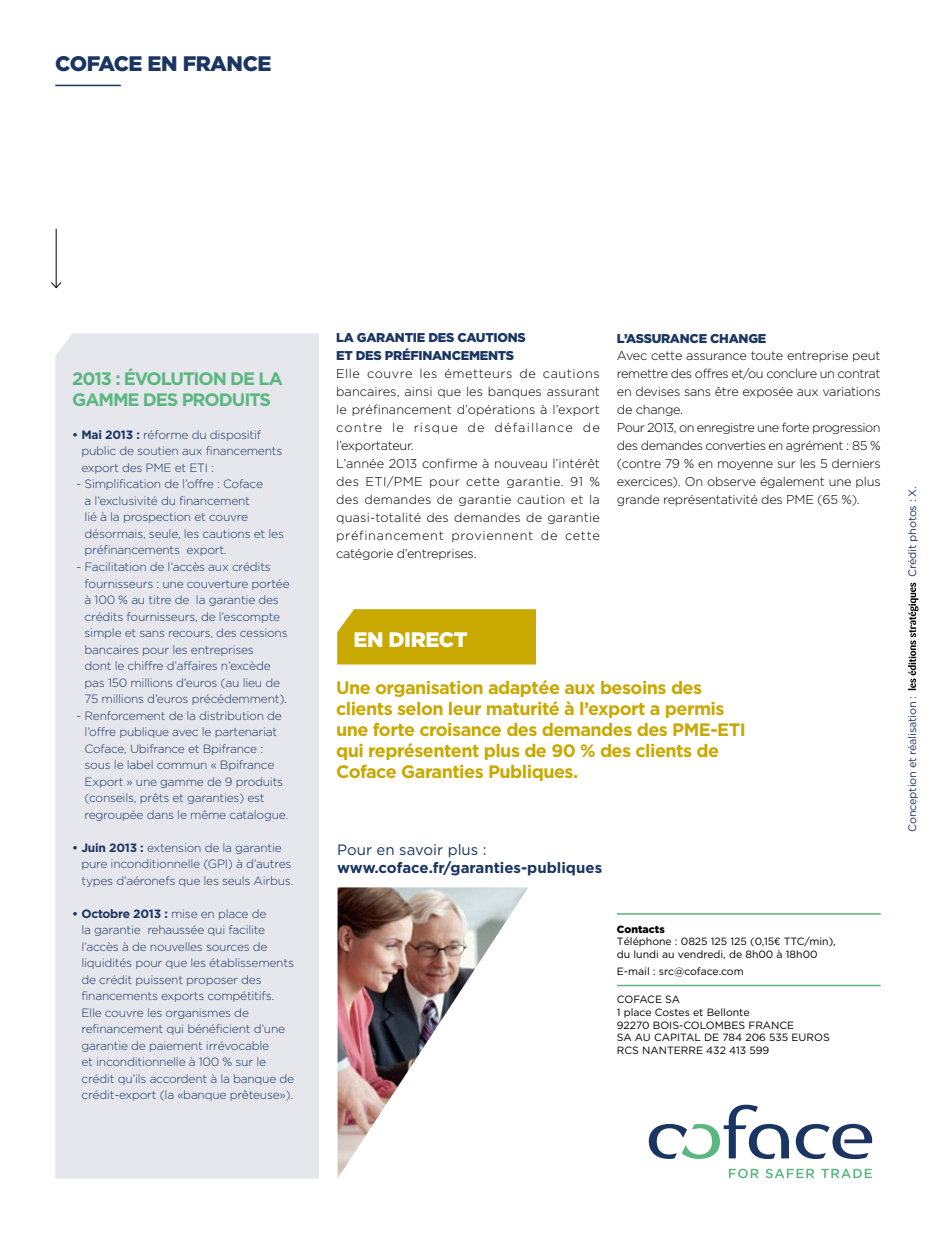
<style>
.page{position:relative;width:936px;height:1234px;background:#fff}
.page>*{position:absolute;margin:0;border:0;box-sizing:border-box;transform-origin:0 0}
.t1{font:900 21px "Gotham";color:#1a3561}
.t2{font:900 21px "Gotham";color:#fff}
.t3{font:700 18px/21px "Gotham";letter-spacing:-.03em;color:#c9a800}
.t4{font:700 18px/21px "Gotham";letter-spacing:-.06em;color:#5bb780}
.t5{font:700 15px "Gotham";color:#1a3561}
.t6{font:15px "Gotham";color:#1a3561}
.t7{font:300 12.75px/18px "Gotham";letter-spacing:.015em;color:#000}
.t8{font:300 12.75px/18px "Gotham";letter-spacing:-.015em;color:#000}
.t9{font:900 12.75px "Gotham";letter-spacing:-.02em;color:#1a3561}
.t10{font:300 12px/16.5px "Gotham";letter-spacing:-.02em;color:#1a3561}
.t11{font:10.8px "Gotham";letter-spacing:-.02em;color:#1a3561}
.t12{font:10.5px/12.6px "Gotham";color:#000}
.s1{font-weight:700}
.s2{font-weight:900}
.s3{font-family:"Gotham Narrow"}
</style>
<div class="page">
<div style="left:55px;top:333px;width:264px;height:845px;background:#e5e7ed"></div>
<svg style="left:795px;top:1123px;width:77px;height:35px"></svg>
<svg style="left:648px;top:1104px;width:141px;height:54px"></svg>
<svg style="left:728px;top:1168px;width:30px;height:9px"></svg>
<svg style="left:765px;top:1168px;width:49px;height:9px"></svg>
<svg style="left:821px;top:1168px;width:50px;height:9px"></svg>
<hr style="left:617px;top:984px;width:263px;height:2px;background:#5bb780">
<hr style="left:617px;top:912px;width:263px;height:2px;background:#5bb780">
<img style="left:337px;top:887px;width:191px;height:291px">
<svg style="left:908px;top:582px;width:10px;height:108px"></svg>
<hr style="left:55px;top:85px;width:66px;height:1px;background:#1a3561">
<hr style="left:56px;top:228px;width:1px;height:59px;background:#000">
<svg style="left:51px;top:281px;width:11px;height:8px"></svg>
<div style="left:337px;top:609px;width:199px;height:55px;background:#c9a800"></div>
<h1 class="t1" style="left:55px;top:51px;width:30px">COFACE</h1>
<h1 class="t1" style="left:148px;top:51px;width:64px">EN FRANCE</h1>
<h2 class="t4" style="left:72px;top:367px;width:212px">2013 : ÉVOLUTION DE LA<br>GAMME DES PRODUITS</h2>
<p class="t10" style="left:81px;top:426px;width:202px;text-indent:-9px"><span class="s1">• Mai 2013 :</span> réforme du dispositif public de soutien aux financements export des PME et ETI :</p>
<p class="t10" style="left:85px;top:475px;width:201px;text-indent:-8px">- Simplification de l’offre : Coface<br>a l’exclusivité du financement<br>lié à la prospection et couvre désormais, seule, les cautions et les préfinancements export.</p>
<p class="t10" style="left:85px;top:558px;width:206px;text-indent:-8px">- Facilitation de l’accès aux crédits fournisseurs : une couverture portée à 100 % au titre de la garantie des crédits fournisseurs, de l’escompte simple et sans recours, des cessions bancaires pour les entreprises<br>dont le chiffre d’affaires n’excède pas 150 millions d’euros (au lieu de 75 millions d’euros précédemment).</p>
<p class="t10" style="left:85px;top:706px;width:205px;text-indent:-8px">- Renforcement de la distribution de l’offre publique avec le partenariat Coface, Ubifrance et Bpifrance : sous le label commun « Bpifrance Export » une gamme de 9 produits (conseils, prêts et garanties) est regroupée dans le même catalogue.</p>
<p class="t10" style="left:81px;top:838px;width:213px;text-indent:-9px"><span class="s1">• Juin 2013 :</span> extension de la garantie pure inconditionnelle (GPI) à d’autres types d’aéronefs que les seuls Airbus.</p>
<p class="t10" style="left:81px;top:904px;width:214px;text-indent:-9px"><span class="s1">• Octobre 2013 :</span> mise en place de<br>la garantie rehaussée qui facilite l’accès à de nouvelles sources de liquidités pour que les établissements de crédit puissent proposer des financements exports compétitifs.<br>Elle couvre les organismes de refinancement qui bénéficient d’une garantie de paiement irrévocable<br>et inconditionnelle à 100 % sur le crédit qu’ils accordent à la banque de crédit-export (la «banque prêteuse»).</p>
<p class="t9" style="left:336px;top:330px;width:31px">LA GARANTIE</p>
<p class="t9" style="left:428px;top:330px;width:39px">DES CAUTIONS</p>
<p class="t9" style="left:336px;top:348px;width:84px">ET DES PRÉFINANCEMENTS</p>
<p class="t7" style="left:336px;top:364px;width:265px">Elle couvre les émetteurs de cautions bancaires, ainsi que les banques assurant le préfinancement d’opérations à l’export contre le risque de défaillance de l’exportateur.<br>L’année 2013 confirme à nouveau l’intérêt des ETI/PME pour cette garantie. 91 % des demandes de garantie caution et la quasi-totalité des demandes de garantie préfinancement proviennent de cette catégorie d’entreprises.</p>
<p class="t9" style="left:617px;top:331px;width:20px">L’ASSURANCE</p>
<p class="t9" style="left:710px;top:331px;width:29px">CHANGE</p>
<p class="t8" style="left:617px;top:346px;width:265px">Avec cette assurance toute entreprise peut remettre des offres et/ou conclure un contrat en devises sans être exposée aux variations de change.<br>Pour 2013, on enregistre une forte progression des demandes converties en agrément : 85 % (contre 79 % en moyenne sur les 5 derniers exercices). On observe également une plus grande représentativité des PME (65 %).</p>
<h1 class="t2" style="left:353px;top:627px;width:64px">EN DIRECT</h1>
<h2 class="t3" style="left:336px;top:676px;width:411px">Une organisation adaptée aux besoins des clients selon leur maturité à l’export a permis une forte croisance des demandes des PME-ETI qui représentent plus de 90 % des clients de Coface Garanties Publiques.</h2>
<p class="t6" style="left:337px;top:840px;width:151px">Pour en savoir plus :</p>
<p class="t5" style="left:337px;top:858px;width:266px">www.coface.fr/garanties-publiques</p>
<p class="t12" style="left:617px;top:922px;width:220px"><span class="s2">CONTACTS<br></span>Téléphone : 0825 125 125 (0,15<span class="s3">€</span> TTC/min), du lundi au vendredi, de 8h00 à 18h00</p>
<p class="t12" style="left:617px;top:964px;width:128px">E-mail : src@coface.com</p>
<p class="t12" style="left:617px;top:992px;width:16px">COFA</p>
<p class="t12" style="left:617px;top:992px;width:134px;text-indent:30px">CE SA<br>1 place Costes et Bellonte<br>92270 BOIS</p>
<p class="t12" style="left:679px;top:1018px;width:21px">-COLOMBES</p>
<p class="t12" style="left:748px;top:1018px;width:9px">FRAN</p>
<p class="t12" style="left:779px;top:1018px;width:15px">CE</p>
<p class="t12" style="left:617px;top:1030px;width:53px">SA AU CAPITAL</p>
<p class="t12" style="left:704px;top:1030px;width:96px">DE 784 206 535 EUROS</p>
<p class="t12" style="left:617px;top:1043px;width:34px">RCS NANTERRE</p>
<p class="t12" style="left:706px;top:1043px;width:65px">432 413 599</p>
<p class="t11" style="left:906px;top:576px;width:92px;rotate:-90deg">Crédit photos : X.</p>
<p class="t11" style="left:906px;top:831px;width:137px;rotate:-90deg">Conception et réalisation :</p>
</div>
